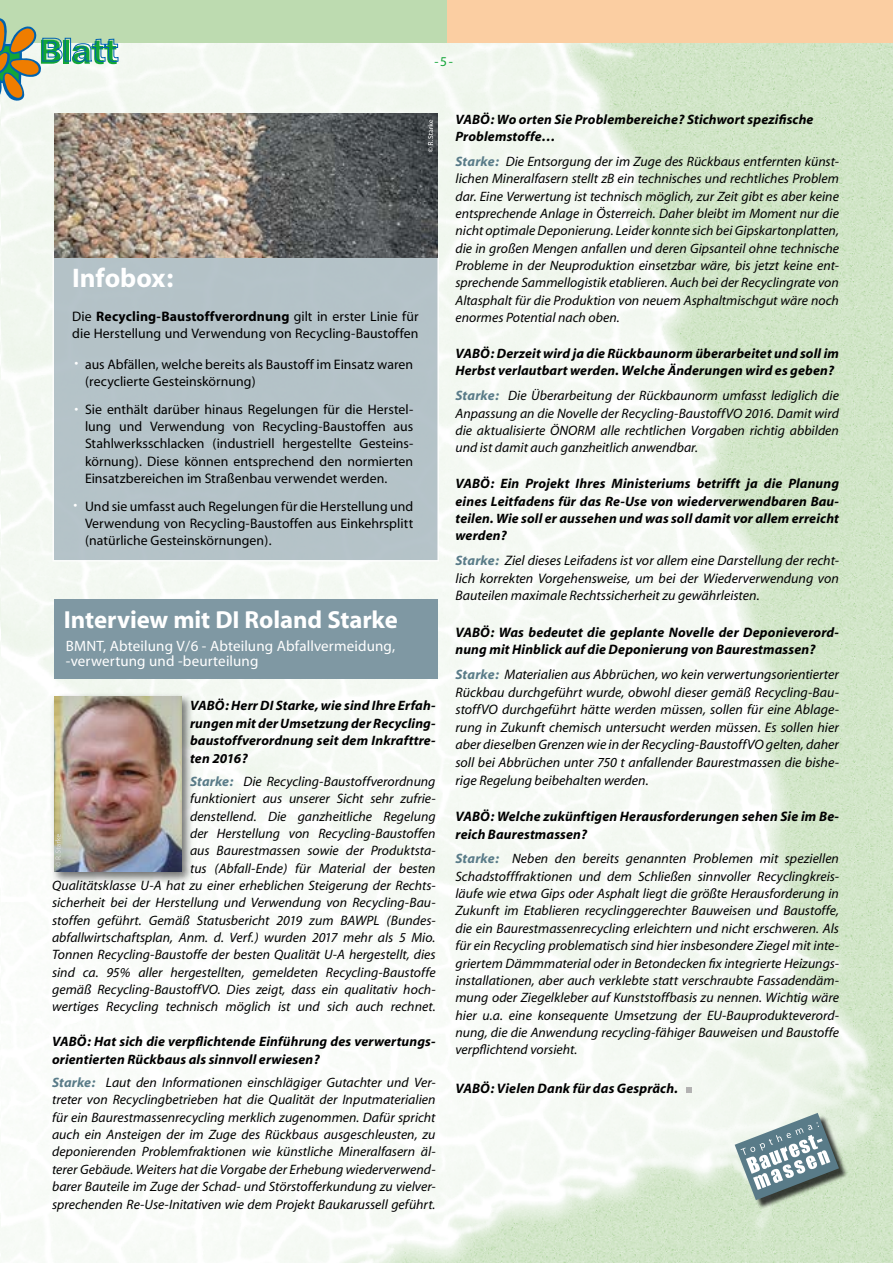
<style>
.page{position:relative;width:893px;height:1263px;background:#fff}
.page>*{position:absolute;margin:0;border:0;box-sizing:border-box;transform-origin:0 0}
.t1{font:700 27px "Myriad";letter-spacing:-.005em;color:#fff}
.t2{font:700 24.75px "Myriad";letter-spacing:-.005em;color:#fff}
.t3{font:15px/15px "Myriad";letter-spacing:.01em;color:#fff}
.t4{font:italic 13.8px/17.7px "Myriad";color:#000;text-align:justify}
.t5{font:13.8px/17.2px "Myriad";letter-spacing:.005em;color:#000}
.t6{font:italic 700 13.8px/17.5px "Myriad";letter-spacing:.01em;color:#000}
.t7{font:13.8px "Myriad";color:#fff}
.t8{font:italic 13.65px/17.4px "Myriad";color:#000;text-align:justify}
.t9{font:italic 700 13.65px/17.4px "Myriad";letter-spacing:.01em;color:#000}
.t10{font:13.5px "Myriad";color:#13a538}
.s1{font-weight:700}
.s2{font-weight:700;color:#597b88}
.s3{font-weight:700;font-size:13.65px;color:#597b88}
</style>
<div class="page">
<img style="left:1px;top:43px;width:892px;height:1220px">
<img style="left:0;top:101px;width:1px;height:1135px">
<div style="left:439px;top:0;width:454px;height:43px;background:#fbcea2"></div>
<div style="left:0;top:0;width:446px;height:43px;background:#bddbb0"></div>
<svg style="left:0;top:18px;width:119px;height:83px"></svg>
<svg style="left:59px;top:1077px;width:6px;height:122px"></svg>
<div style="left:53px;top:252px;width:386px;height:309px;background:#b4c3c8;border:2px solid #fff"></div>
<div style="left:54px;top:600px;width:383px;height:79px;background:#7f98a3"></div>
<div style="left:50px;top:692px;width:144px;height:193px;background:#000;opacity:.55"></div>
<img style="left:54px;top:696px;width:128px;height:176px">
<svg style="left:686px;top:1086px;width:6px;height:6px"></svg>
<img style="left:54px;top:114px;width:383px;height:144px">
<div style="left:736px;top:1114px;width:112px;height:95px;background:#000;opacity:.75"></div>
<svg style="left:735px;top:1113px;width:104px;height:87px"></svg>
<svg style="left:428px;top:120px;width:5px;height:32px"></svg>
<svg style="left:55px;top:834px;width:6px;height:32px"></svg>
<p class="t10" style="left:435px;top:55px;width:20px">- 5 -</p>
<h1 class="t1" style="left:72px;top:264px;width:103px">Infobox:</h1>
<p class="t5" style="left:72px;top:308px;width:348px">Die <span class="s1">Recycling-Baustoffverordnung</span> gilt in erster Linie für die Herstellung und Verwendung von Recycling-Baustoffen</p>
<p class="t5" style="left:85px;top:356px;width:330px">aus Abfällen, welche bereits als Baustoff im Einsatz waren (recyclierte Gesteinskörnung)</p>
<p class="t5" style="left:85px;top:401px;width:330px;text-align:justify">Sie enthält darüber hinaus Regelungen für die Herstel&shy;lung und Verwendung von Recycling-Baustoffen aus Stahlwerksschlacken (industriell hergestellte Gesteins&shy;körnung). Diese können entsprechend den normierten Einsatzbereichen im Straßenbau verwendet werden.</p>
<p class="t5" style="left:85px;top:498px;width:330px;text-align:justify">Und sie umfasst auch Regelungen für die Herstellung und Verwendung von Recycling-Baustoffen aus Einkehrsplitt (natürliche Gesteinskörnungen).</p>
<p class="t7" style="left:74px;top:356px;width:5px">•</p>
<p class="t7" style="left:74px;top:402px;width:5px">•</p>
<p class="t7" style="left:73px;top:499px;width:5px">•</p>
<h2 class="t2" style="left:64px;top:607px;width:335px">Interview mit DI Roland Starke</h2>
<p class="t3" style="left:66px;top:639px;width:331px">BMNT, Abteilung V/6 - Abteilung Abfallvermeidung, -verwertung und -beurteilung</p>
<p class="t9" style="left:190px;top:698px;width:247px;text-align:justify">VABÖ: Herr DI Starke, wie sind Ihre Erfah&shy;rungen mit der Umsetzung der Recycling&shy;baustoffverordnung seit dem Inkrafttre&shy;ten 2016?</p>
<p class="t8" style="left:52px;top:773px;width:385px;text-align:right"><span class="s2">Starke:</span> Die Recycling-Baustoffverordnung<br>funktioniert aus unserer Sicht sehr zufrie-<br>denstellend. Die ganzheitliche Regelung<br>der Herstellung von Recycling-Baustoffen<br>aus Baurestmassen sowie der Produktsta-<br>tus (Abfall-Ende) für Material der besten<br>Qualitätsklasse U-A hat zu einer erheblichen Steigerung der Rechts&shy;sicherheit bei der Herstellung und Verwendung von Recycling-Bau&shy;stoffen geführt. Gemäß Statusbericht 2019 zum BAWPL (Bundes&shy;abfallwirtschaftsplan, Anm. d. Verf.) wurden 2017 mehr als 5 Mio.<br>Tonnen Recycling-Baustoffe der besten Qualität U-A hergestellt, dies sind ca. 95% aller hergestellten, gemeldeten Recycling-Baustoffe gemäß Recycling-BaustoffVO. Dies zeigt, dass ein qualitativ hoch&shy;wertiges Recycling technisch möglich ist und sich auch rechnet.</p>
<p class="t9" style="left:52px;top:1034px;width:385px">VABÖ: Hat sich die verpflichtende Einführung des verwertungs&shy;orientierten Rückbaus als sinnvoll erwiesen?</p>
<p class="t8" style="left:52px;top:1074px;width:385px"><span class="s2">Starke:</span> Laut den Informationen einschlägiger Gutachter und Ver&shy;treter von Recyclingbetrieben hat die Qualität der Inputmaterialien für ein Baurestmassenrecycling merklich zugenommen. Dafür spricht auch ein Ansteigen der im Zuge des Rückbaus ausgeschleusten, zu deponierenden Problemfraktionen wie künstliche Mineralfasern äl&shy;terer Gebäude. Weiters hat die Vorgabe der Erhebung wiederverwend&shy;barer Bauteile im Zuge der Schad- und Störstofferkundung zu vielver&shy;sprechenden Re-Use-Initativen wie dem Projekt Baukarussell geführt.</p>
<p class="t9" style="left:455px;top:111px;width:360px">VABÖ: Wo orten Sie Problembereiche? Stichwort spezifische<br>Problemstoffe…</p>
<p class="t8" style="left:455px;top:153px;width:385px"><span class="s2">Starke:</span> Die Entsorgung der im Zuge des Rückbaus entfernten künst&shy;lichen Mineralfasern stellt zB ein technisches und rechtliches Problem dar. Eine Verwertung ist technisch möglich, zur Zeit gibt es aber keine entsprechende Anlage in Österreich. Daher bleibt im Moment nur die nicht optimale Deponierung. Leider konnte sich bei Gipskartonplatten, die in großen Mengen anfallen und deren Gipsanteil ohne technische Probleme in der Neuproduktion einsetzbar wäre, bis jetzt keine ent&shy;sprechende Sammellogistik etablieren. Auch bei der Recyclingrate von Altasphalt für die Produktion von neuem Asphaltmischgut wäre noch enormes Potential nach oben.</p>
<p class="t9" style="left:455px;top:345px;width:385px">VABÖ: Derzeit wird ja die Rückbaunorm überarbeitet und soll im<br>Herbst verlautbart werden. Welche Änderungen wird es geben?</p>
<p class="t8" style="left:455px;top:387px;width:385px"><span class="s2">Starke:</span> Die Überarbeitung der Rückbaunorm umfasst lediglich die Anpassung an die Novelle der Recycling-BaustoffVO 2016. Damit wird die aktualisierte ÖNORM alle rechtlichen Vorgaben richtig abbilden und ist damit auch ganzheitlich anwendbar.</p>
<p class="t9" style="left:455px;top:475px;width:385px;text-align:justify">VABÖ: Ein Projekt Ihres Ministeriums betrifft ja die Planung eines Leitfadens für das Re-Use von wiederverwendbaren Bau&shy;teilen. Wie soll er aussehen und was soll damit vor allem erreicht werden?</p>
<p class="t4" style="left:455px;top:552px;width:385px"><span class="s3">Starke:</span> Ziel dieses Leifadens ist vor allem eine Darstellung der recht&shy;lich korrekten Vorgehensweise, um bei der Wiederverwendung von Bauteilen maximale Rechtssicherheit zu gewährleisten.</p>
<p class="t6" style="left:455px;top:624px;width:385px">VABÖ: Was bedeutet die geplante Novelle der Deponieverord&shy;nung mit Hinblick auf die Deponierung von Baurestmassen?</p>
<p class="t4" style="left:455px;top:666px;width:385px"><span class="s3">Starke:</span> Materialien aus Abbrüchen, wo kein verwertungsorientierter Rückbau durchgeführt wurde, obwohl dieser gemäß Recycling-Bau&shy;stoffVO durchgeführt hätte werden müssen, sollen für eine Ablage&shy;rung in Zukunft chemisch untersucht werden müssen. Es sollen hier aber dieselben Grenzen wie in der Recycling-BaustoffVO gelten, daher soll bei Abbrüchen unter 750 t anfallender Baurestmassen die bishe&shy;rige Regelung beibehalten werden.</p>
<p class="t6" style="left:455px;top:808px;width:385px">VABÖ: Welche zukünftigen Herausforderungen sehen Sie im Be&shy;reich Baurestmassen?</p>
<p class="t8" style="left:455px;top:851px;width:385px"><span class="s2">Starke:</span> Neben den bereits genannten Problemen mit speziellen Schadstofffraktionen und dem Schließen sinnvoller Recyclingkreis&shy;läufe wie etwa Gips oder Asphalt liegt die größte Herausforderung in Zukunft im Etablieren recyclinggerechter Bauweisen und Baustoffe, die ein Baurestmassenrecycling erleichtern und nicht erschweren. Als für ein Recycling problematisch sind hier insbesondere Ziegel mit inte&shy;griertem Dämmmaterial oder in Betondecken fix integrierte Heizungs&shy;installationen, aber auch verklebte statt verschraubte Fassadendäm&shy;mung oder Ziegelkleber auf Kunststoffbasis zu nennen. Wichtig wäre hier u.a. eine konsequente Umsetzung der EU-Bauprodukteverord&shy;nung, die die Anwendung recycling-fähiger Bauweisen und Baustoffe verpflichtend vorsieht.</p>
<p class="t6" style="left:455px;top:1079px;width:224px">VABÖ: Vielen Dank für das Gespräch.</p>
</div>
